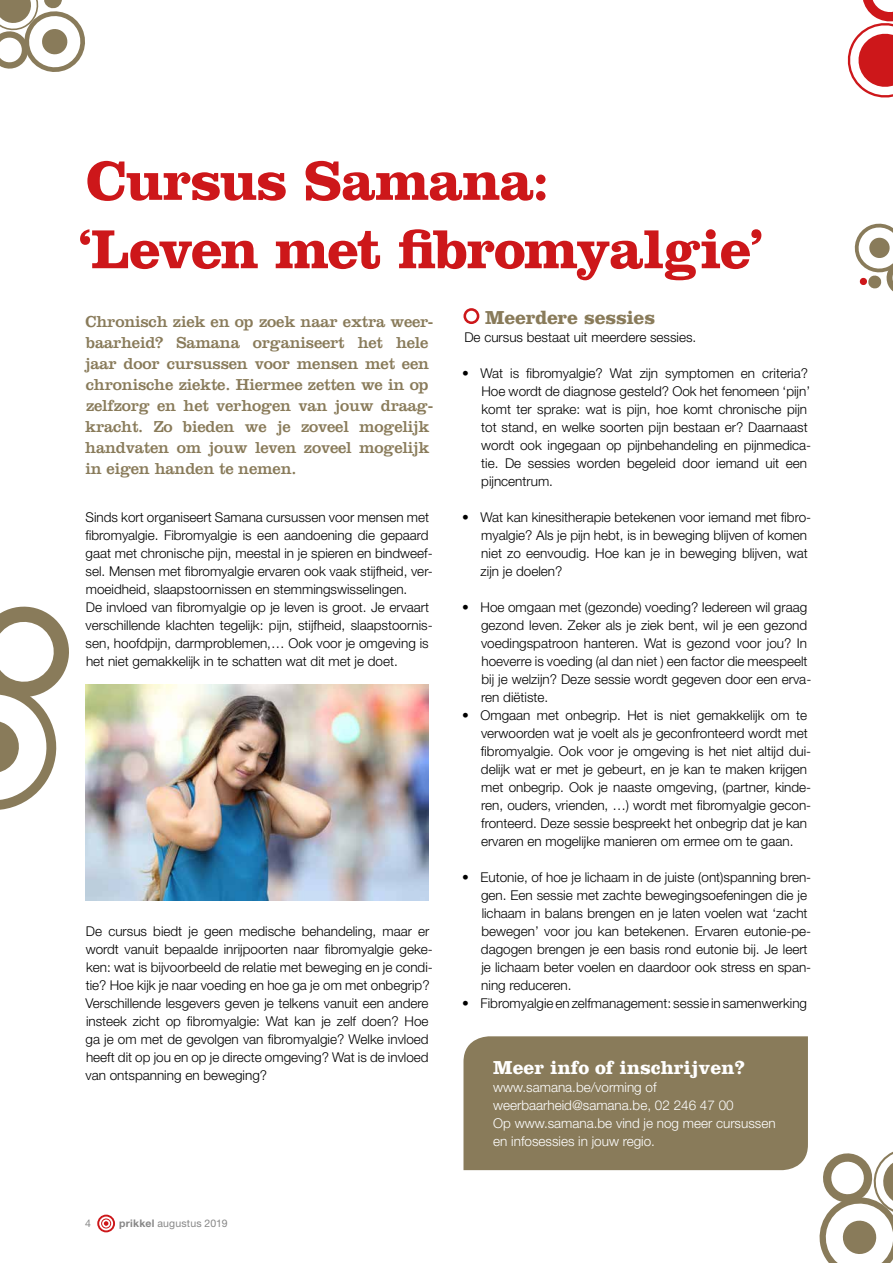
<style>
.page{position:relative;width:893px;height:1263px;background:#fff}
.page>*{position:absolute;margin:0;border:0;box-sizing:border-box;transform-origin:0 0}
.t1{font:700 57px/68.4px "Clarendon LT Std";letter-spacing:-.03em;color:#cd171a}
.t2{font:700 19.5px "Clarendon LT Std";color:#fff}
.t3{font:700 19.5px "Clarendon LT Std";letter-spacing:-.01em;color:#897b5a}
.t4{font:16.5px/21px "Clarendon LT Std";letter-spacing:-.01em;color:#897b5a}
.t5{font:300 13.5px/18px "Helvetica Neue LT Std";color:#000}
.t6{font:300 13.5px/18px "Helvetica Neue LT Std";color:#fff}
.t7{font:10.5px "Helvetica Neue LT Std";letter-spacing:.015em;color:#878787}
.s1{font-weight:700}
</style>
<div class="page">
<svg style="left:0;top:0;width:85px;height:72px"></svg>
<svg style="left:0;top:606px;width:69px;height:204px"></svg>
<svg style="left:854px;top:223px;width:39px;height:69px"></svg>
<svg style="left:819px;top:1151px;width:74px;height:112px"></svg>
<svg style="left:847px;top:0;width:46px;height:98px"></svg>
<svg style="left:97px;top:1214px;width:18px;height:18px"></svg>
<svg style="left:463px;top:308px;width:16px;height:16px"></svg>
<div style="left:463px;top:1036px;width:345px;height:134px;background:#897b5a"></div>
<img style="left:86px;top:685px;width:343px;height:216px">
<h1 class="t1" style="left:77px;top:146px;width:689px">Cursus Samana:<br>‘Leven met fibromyalgie’</h1>
<p class="t4" style="left:85px;top:311px;width:350px">Chronisch ziek en op zoek naar extra weer&shy;baarheid? Samana organiseert het hele jaar door cursussen voor mensen met een chronische ziekte. Hiermee zetten we in op zelfzorg en het verhogen van jouw draag&shy;kracht. Zo bieden we je zoveel mogelijk handvaten om jouw leven zoveel mogelijk in eigen handen te nemen.</p>
<p class="t5" style="left:86px;top:508px;width:349px">Sinds kort organiseert Samana cursussen voor mensen met fibromyalgie. Fibromyalgie is een aandoening die gepaard gaat met chronische pijn, meestal in je spieren en bindweef&shy;sel. Mensen met fibromyalgie ervaren ook vaak stijfheid, ver&shy;moeidheid, slaapstoornissen en stemmingswisselingen.<br>De invloed van fibromyalgie op je leven is groot. Je ervaart verschillende klachten tegelijk: pijn, stijfheid, slaapstoornis&shy;sen, hoofdpijn, darmproblemen,… Ook voor je omgeving is het niet gemakkelijk in te schatten wat dit met je doet.</p>
<h2 class="t3" style="left:485px;top:306px;width:171px">Meerdere sessies</h2>
<p class="t5" style="left:464px;top:328px;width:234px">De cursus bestaat uit meerdere sessies.</p>
<p class="t5" style="left:481px;top:364px;width:332px;text-indent:-19px">• Wat is fibromyalgie? Wat zijn symptomen en criteria?<br>Hoe wordt de diagnose gesteld? Ook het fenomeen ‘pijn’ komt ter sprake: wat is pijn, hoe komt chronische pijn tot stand, en welke soorten pijn bestaan er? Daarnaast wordt ook ingegaan op pijnbehandeling en pijnmedica&shy;tie. De sessies worden begeleid door iemand uit een pijncentrum.</p>
<p class="t5" style="left:481px;top:508px;width:332px;text-indent:-18px">• Wat kan kinesitherapie betekenen voor iemand met fibro&shy;myalgie? Als je pijn hebt, is in beweging blijven of komen niet zo eenvoudig. Hoe kan je in beweging blijven, wat zijn je doelen?</p>
<p class="t5" style="left:481px;top:598px;width:332px;text-indent:-19px">• Hoe omgaan met (gezonde) voeding? Iedereen wil graag gezond leven. Zeker als je ziek bent, wil je een gezond voedingspatroon hanteren. Wat is gezond voor jou? In hoeverre is voeding (al dan niet ) een factor die meespeelt bij je welzijn? Deze sessie wordt gegeven door een erva&shy;ren diëtiste.</p>
<p class="t5" style="left:481px;top:706px;width:332px;text-indent:-19px">• Omgaan met onbegrip. Het is niet gemakkelijk om te verwoorden wat je voelt als je geconfronteerd wordt met fibromyalgie. Ook voor je omgeving is het niet altijd dui&shy;delijk wat er met je gebeurt, en je kan te maken krijgen met onbegrip. Ook je naaste omgeving, (partner, kinde&shy;ren, ouders, vrienden, …) wordt met fibromyalgie gecon&shy;fronteerd. Deze sessie bespreekt het onbegrip dat je kan ervaren en mogelijke manieren om ermee om te gaan.</p>
<p class="t5" style="left:481px;top:868px;width:332px;text-indent:-19px">• Eutonie, of hoe je lichaam in de juiste (ont)spanning bren&shy;gen. Een sessie met zachte bewegingsoefeningen die je lichaam in balans brengen en je laten voelen wat ‘zacht bewegen’ voor jou kan betekenen. Ervaren eutonie-pe&shy;dagogen brengen je een basis rond eutonie bij. Je leert je lichaam beter voelen en daardoor ook stress en span&shy;ning reduceren.</p>
<p class="t5" style="left:462px;top:994px;width:346px">• Fibromyalgie en zelfmanagement: sessie in samenwerking</p>
<p class="t5" style="left:85px;top:922px;width:349px">De cursus biedt je geen medische behandeling, maar er wordt vanuit bepaalde inrijpoorten naar fibromyalgie geke&shy;ken: wat is bijvoorbeeld de relatie met beweging en je condi&shy;tie? Hoe kijk je naar voeding en hoe ga je om met onbegrip?<br>Verschillende lesgevers geven je telkens vanuit een andere insteek zicht op fibromyalgie: Wat kan je zelf doen? Hoe ga je om met de gevolgen van fibromyalgie? Welke invloed heeft dit op jou en op je directe omgeving? Wat is de invloed van ontspanning en beweging?</p>
<h2 class="t2" style="left:493px;top:1055px;width:253px">Meer info of inschrijven?</h2>
<p class="t6" style="left:493px;top:1077px;width:284px">www.samana.be/vorming of weerbaarheid@samana.be, 02 246 47 00<br>Op www.samana.be vind je nog meer cursussen en infosessies in jouw regio.</p>
<p class="t7" style="left:85px;top:1217px;width:7px">4</p>
<p class="t7" style="left:119px;top:1217px;width:110px"><span class="s1">prikkel</span> augustus 2019</p>
</div>
